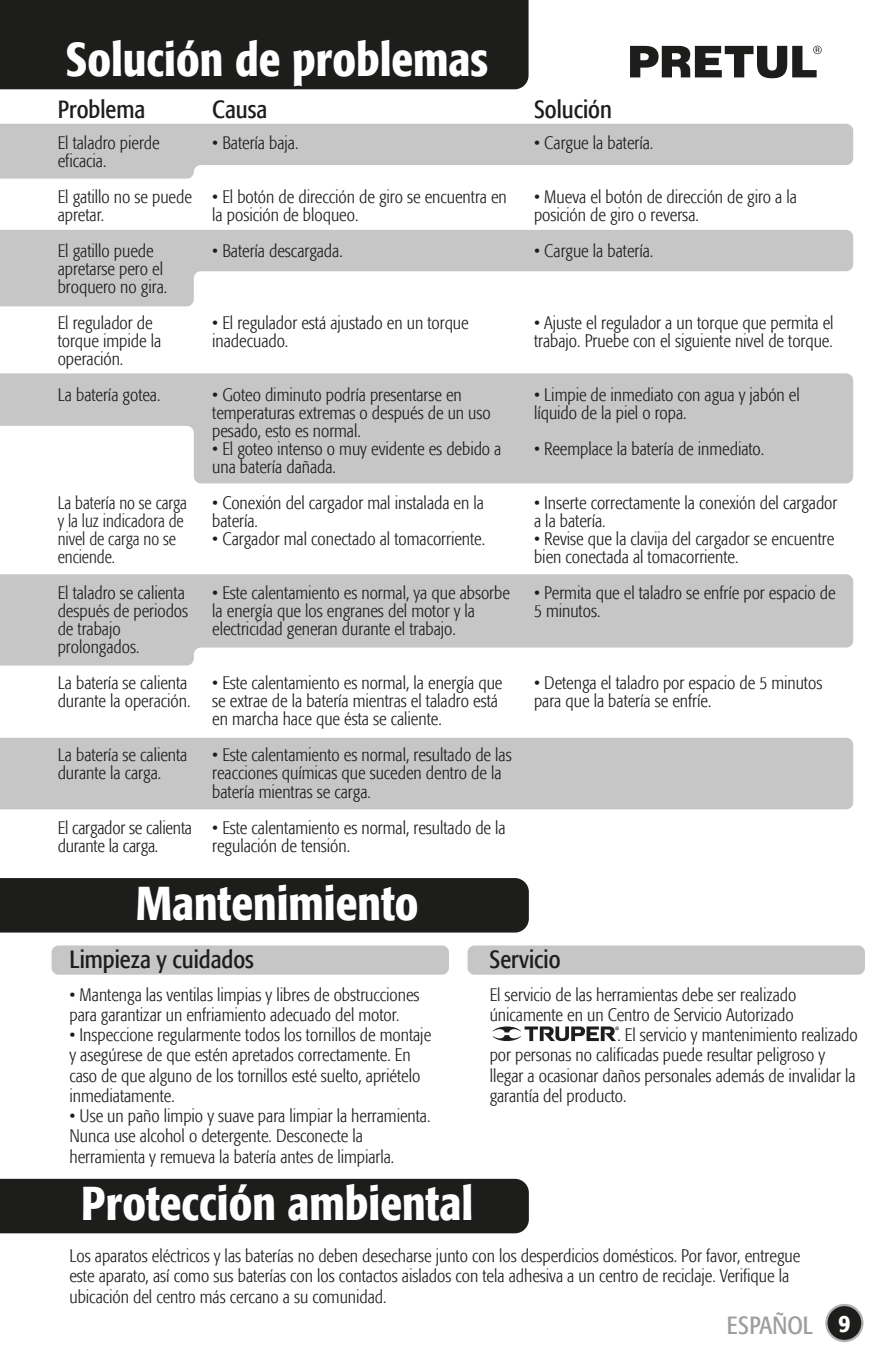
<style>
.page{position:relative;width:893px;height:1372px;background:#fff}
.page>*{position:absolute;margin:0;border:0;box-sizing:border-box;transform-origin:0 0}
.t1{font:500 condensed 47.25px "Formata";color:#fff}
.t2{font:condensed 24.75px "Formata";color:#1d1d1b}
.t3{font:condensed 24.75px "Formata";color:#9d9d9c}
.t4{font:500 condensed 24.75px "Formata";color:#fff}
.t5{font:300 condensed 18px/18px "Formata";color:#1d1d1b}
.t6{font:300 condensed 18px/18px "Formata";color:#1d1d1b;scale:.95 1}
</style>
<div class="page">
<div style="left:0;top:878px;width:529px;height:54px;background:#1d1d1b"></div>
<div style="left:0;top:1178px;width:529px;height:55px;background:#1d1d1b"></div>
<div style="left:0;top:0;width:529px;height:89px;background:#1d1d1b"></div>
<div style="left:52px;top:945px;width:397px;height:29px;background:#c6c6c6;border-radius:7px"></div>
<div style="left:467px;top:945px;width:398px;height:29px;background:#c6c6c6;border-radius:7px"></div>
<svg style="left:0;top:230px;width:853px;height:76px;fill:#c6c6c6"></svg>
<svg style="left:0;top:124px;width:853px;height:54px"></svg>
<svg style="left:0;top:574px;width:853px;height:91px;fill:#c6c6c6"></svg>
<div style="left:0;top:737px;width:853px;height:72px;background:#c6c6c6"></div>
<svg style="left:0;top:373px;width:853px;height:110px;fill:#c6c6c6"></svg>
<div style="left:826px;top:1304px;width:36px;height:36px;background:#1d1d1b;border-radius:50%"></div>
<div style="left:825px;top:1303px;width:38px;height:38px;border:2px solid #b3b2b2;border-radius:50%"></div>
<svg style="left:630px;top:45px;width:192px;height:33px"></svg>
<svg style="left:493px;top:1026px;width:126px;height:15px"></svg>
<h1 class="t1" style="left:66px;top:31px;width:424px">Solución de problemas</h1>
<h2 class="t2" style="left:58px;top:95px;width:89px">Problema</h2>
<h2 class="t2" style="left:534px;top:95px;width:79px">Solución</h2>
<p class="t5" style="left:212px;top:134px;width:88px">• Batería baja.</p>
<p class="t5" style="left:212px;top:188px;width:296px">• El botón de dirección de giro se encuentra en la posición de bloqueo.</p>
<p class="t5" style="left:212px;top:242px;width:132px">• Batería descargada.</p>
<h2 class="t2" style="left:212px;top:95px;width:57px">Causa</h2>
<p class="t5" style="left:58px;top:134px;width:103px">El taladro pierde eficacia.</p>
<p class="t5" style="left:58px;top:188px;width:136px">El gatillo no se puede apretar.</p>
<p class="t5" style="left:58px;top:242px;width:111px">El gatillo puede apretarse pero el broquero no gira.</p>
<p class="t5" style="left:58px;top:314px;width:105px">El regulador de torque impide la operación.</p>
<p class="t5" style="left:58px;top:386px;width:104px">La batería gotea.</p>
<p class="t5" style="left:534px;top:134px;width:121px">• Cargue la batería.</p>
<p class="t5" style="left:534px;top:188px;width:264px">• Mueva el botón de dirección de giro a la posición de giro o reversa.</p>
<p class="t5" style="left:534px;top:242px;width:121px">• Cargue la batería.</p>
<p class="t5" style="left:212px;top:314px;width:258px">• El regulador está ajustado en un torque inadecuado.</p>
<p class="t5" style="left:534px;top:314px;width:301px">• Ajuste el regulador a un torque que permita el trabajo. Pruebe con el siguiente nivel de torque.</p>
<p class="t5" style="left:534px;top:386px;width:267px">• Limpie de inmediato con agua y jabón el líquido de la piel o ropa.</p>
<p class="t5" style="left:534px;top:440px;width:232px">• Reemplace la batería de inmediato.</p>
<p class="t5" style="left:534px;top:494px;width:305px">• Inserte correctamente la conexión del cargador a la batería.</p>
<p class="t5" style="left:534px;top:530px;width:302px">• Revise que la clavija del cargador se encuentre bien conectada al tomacorriente.</p>
<p class="t5" style="left:534px;top:584px;width:303px">• Permita que el taladro se enfríe por espacio de<br>5 minutos.</p>
<p class="t5" style="left:212px;top:386px;width:280px">• Goteo diminuto podría presentarse en temperaturas extremas o después de un uso pesado, esto es normal.</p>
<p class="t5" style="left:212px;top:440px;width:291px">• El goteo intenso o muy evidente es debido a una batería dañada.</p>
<p class="t5" style="left:212px;top:494px;width:273px">• Conexión del cargador mal instalada en la batería.</p>
<p class="t5" style="left:212px;top:530px;width:274px">• Cargador mal conectado al tomacorriente.</p>
<p class="t5" style="left:212px;top:584px;width:299px">• Este calentamiento es normal, ya que absorbe la energía que los engranes del motor y la electricidad generan durante el trabajo.</p>
<p class="t5" style="left:212px;top:674px;width:292px">• Este calentamiento es normal, la energía que se extrae de la batería mientras el taladro está en marcha hace que ésta se caliente.</p>
<p class="t5" style="left:212px;top:746px;width:301px">• Este calentamiento es normal, resultado de las reacciones químicas que suceden dentro de la batería mientras se carga.</p>
<p class="t5" style="left:212px;top:818px;width:295px">• Este calentamiento es normal, resultado de la regulación de tensión.</p>
<p class="t6" style="left:58px;top:494px;width:138px">La batería no se carga y la luz indicadora de nivel de carga no se enciende.</p>
<p class="t5" style="left:58px;top:584px;width:132px">El taladro se calienta después de periodos de trabajo prolongados.</p>
<p class="t5" style="left:58px;top:674px;width:134px">La batería se calienta durante la operación.</p>
<p class="t5" style="left:58px;top:746px;width:131px">La batería se calienta durante la carga.</p>
<p class="t5" style="left:58px;top:818px;width:136px">El cargador se calienta durante la carga.</p>
<p class="t5" style="left:534px;top:674px;width:290px">• Detenga el taladro por espacio de 5 minutos para que la batería se enfríe.</p>
<h1 class="t1" style="left:136px;top:874px;width:284px">Mantenimiento</h1>
<h2 class="t2" style="left:69px;top:944px;width:186px">Limpieza y cuidados</h2>
<h2 class="t2" style="left:490px;top:944px;width:72px">Servicio</h2>
<p class="t5" style="left:69px;top:984px;width:352px;line-height:20.2px">• Mantenga las ventilas limpias y libres de obstrucciones para garantizar un enfriamiento adecuado del motor.</p>
<p class="t5" style="left:69px;top:1024px;width:363px;line-height:20.2px">• Inspeccione regularmente todos los tornillos de montaje y asegúrese de que estén apretados correctamente. En caso de que alguno de los tornillos esté suelto, apriételo inmediatamente.</p>
<p class="t5" style="left:69px;top:1105px;width:362px;line-height:20.2px">• Use un paño limpio y suave para limpiar la herramienta.<br>Nunca use alcohol o detergente. Desconecte la herramienta y remueva la batería antes de limpiarla.</p>
<p class="t5" style="left:490px;top:985px;width:308px">El servicio de las herramientas debe ser realizado</p>
<p class="t5" style="left:490px;top:1005px;width:306px">únicamente en un Centro de Servicio Autorizado</p>
<p class="t5" style="left:617px;top:1026px;width:242px">. El servicio y mantenimiento realizado</p>
<p class="t5" style="left:490px;top:1046px;width:337px">por personas no calificadas puede resultar peligroso y</p>
<p class="t5" style="left:490px;top:1066px;width:367px">llegar a ocasionar daños personales además de invalidar la</p>
<p class="t5" style="left:490px;top:1086px;width:138px">garantía del producto.</p>
<h1 class="t1" style="left:81px;top:1174px;width:394px">Protección ambiental</h1>
<p class="t5" style="left:69px;top:1245px;width:732px;line-height:20.2px">Los aparatos eléctricos y las baterías no deben desecharse junto con los desperdicios domésticos. Por favor, entregue este aparato, así como sus baterías con los contactos aislados con tela adhesiva a un centro de reciclaje. Verifique la ubicación del centro más cercano a su comunidad.</p>
<h2 class="t3" style="left:727px;top:1310px;width:88px">ESPAÑOL</h2>
<h2 class="t4" style="left:838px;top:1307px;width:13px">9</h2>
</div>
